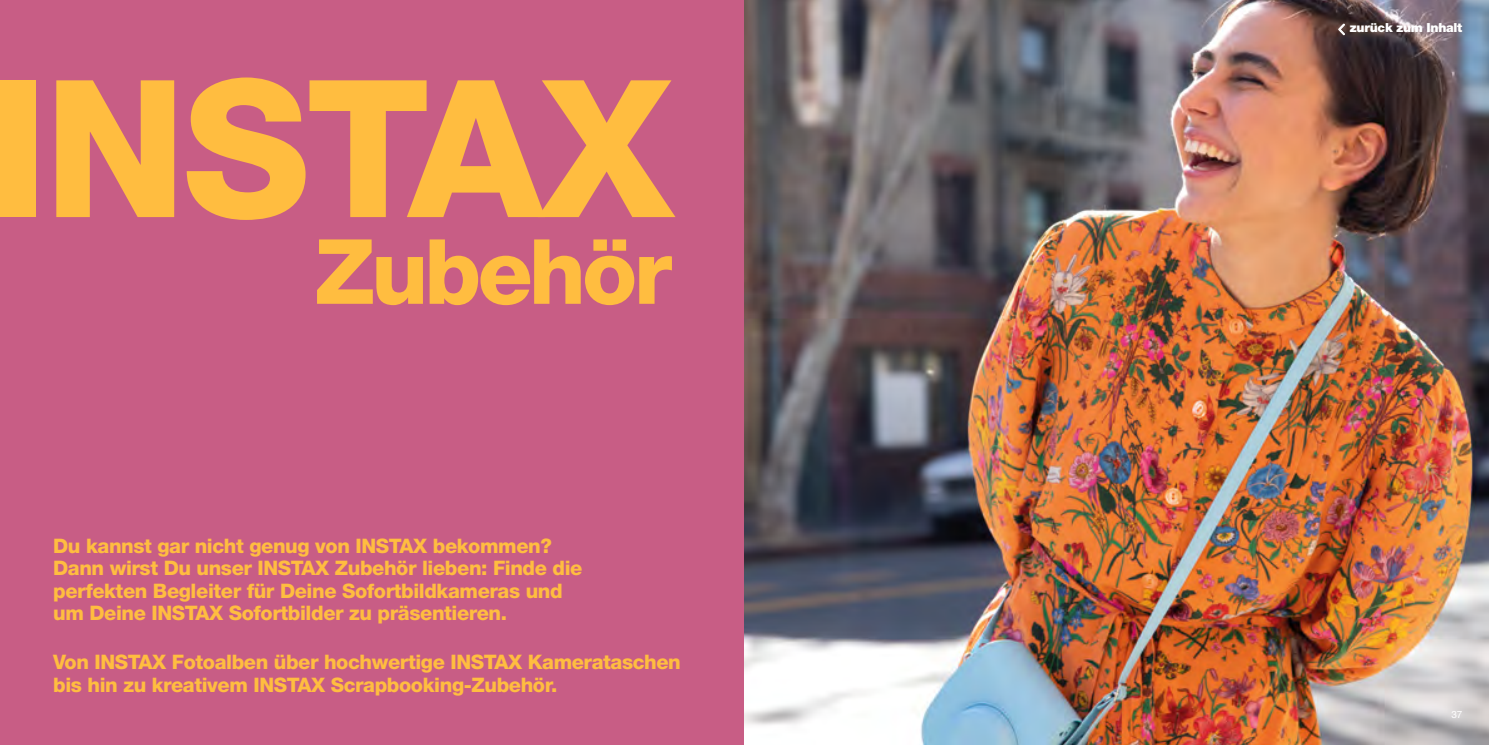
<style>
.page{position:relative;width:1489px;height:745px;background:#fff}
.page>*{position:absolute;margin:0;border:0;box-sizing:border-box;transform-origin:0 0}
.t1{font:800 191.25px "Helvetica Neue LT Std";letter-spacing:-.02em;color:#ffbd40}
.t2{font:800 90px "Helvetica Neue LT Std";letter-spacing:-.04em;color:#ffbd40}
.t3{font:800 20px/22.5px "Helvetica Neue LT Std";letter-spacing:-.02em;color:#ffbd40}
.t4{font:900 12.5px "Helvetica Neue LT Std";letter-spacing:-.02em;color:#fff}
.t5{font:10px "Helvetica Neue LT Std";color:#fff}
</style>
<div class="page">
<div style="left:0;top:0;width:744px;height:744px;background:#c85d85"></div>
<img style="left:744px;top:0;width:744px;height:744px">
<h1 class="t1" style="left:-12px;top:35px;width:687px">INSTAX</h1>
<h2 class="t2" style="left:315px;top:218px;width:358px">Zubehör</h2>
<p class="t3" style="left:53px;top:533px;width:531px">Du kannst gar nicht genug von INSTAX bekommen?<br>Dann wirst Du unser INSTAX Zubehör lieben: Finde die perfekten Begleiter für Deine Sofortbildkameras und um Deine INSTAX Sofortbilder zu präsentieren.</p>
<p class="t3" style="left:53px;top:650px;width:629px">Von INSTAX Fotoalben über hochwertige INSTAX Kamerataschen bis hin zu kreativem INSTAX Scrapbooking-Zubehör.</p>
<p class="t4" style="left:1338px;top:20px;width:125px">〈 zurück zum Inhalt</p>
<p class="t5" style="left:1451px;top:708px;width:12px">37</p>
</div>
